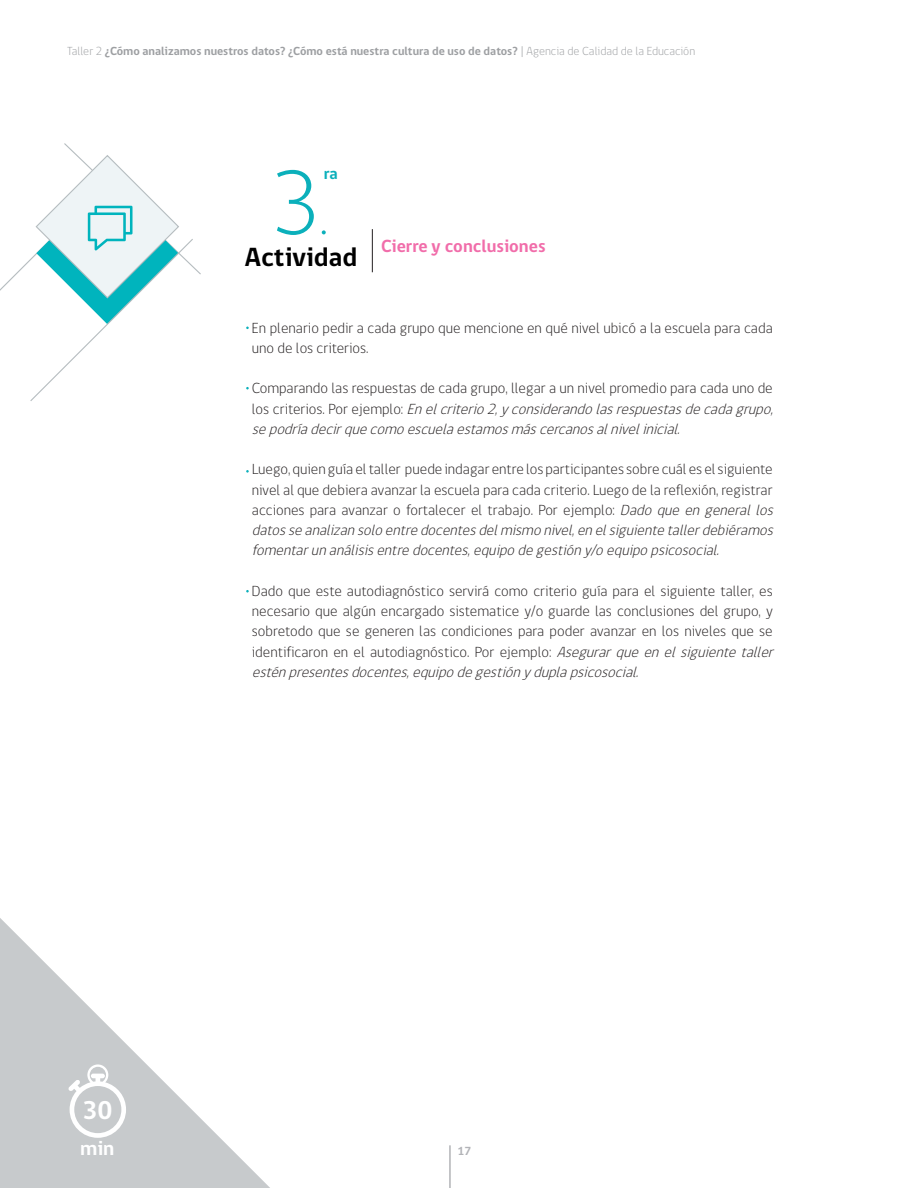
<style>
.page{position:relative;width:918px;height:1188px;background:#fff}
.page>*{position:absolute;margin:0;border:0;box-sizing:border-box;transform-origin:0 0}
.t1{font:300 93px "gob CL";color:#0bb0bb}
.t2{font:700 27px "gob CL";color:#000}
.t3{font:700 26.25px "gob CL";color:#fff}
.t4{font:700 20.4px "gob CL";color:#fff}
.t5{font:700 18px "gob CL";color:#f16daa}
.t6{font:700 16.5px "gob CL";color:#0bb0bb}
.t7{font:300 15px/20.2px "gob CL";color:#231f20}
.t8{font:italic 300 15px/20.2px "gob CL";color:#231f20}
.t9{font:700 12px "gob CL";color:#9d9fa2}
.t10{font:700 12px "gob CL";color:#b2b3b7}
.s1{font-weight:300}
.s2{font-style:normal}
.s3{font-style:italic}
</style>
<div class="page">
<hr style="left:449px;top:1145px;width:2px;height:43px;background:#b2b3b7">
<svg style="left:0;top:143px;width:201px;height:258px"></svg>
<svg style="left:322px;top:230px;width:4px;height:4px"></svg>
<hr style="left:372px;top:229px;width:1px;height:43px;background:#231f20">
<svg style="left:0;top:918px;width:270px;height:270px"></svg>
<svg style="left:68px;top:1064px;width:58px;height:74px"></svg>
<p class="t9" style="left:67px;top:43px;width:630px"><span class="s1">Taller 2</span> ¿Cómo analizamos nuestros datos? ¿Cómo está nuestra cultura de uso de datos? <span class="s1">| Agencia de Calidad de la Educación</span></p>
<h1 class="t1" style="left:271px;top:139px;width:50px">3</h1>
<p class="t6" style="left:324px;top:162px;width:16px">ra</p>
<h2 class="t2" style="left:245px;top:238px;width:114px">Actividad</h2>
<p class="t5" style="left:381px;top:233px;width:166px">Cierre y conclusiones</p>
<p class="t7" style="left:252px;top:318px;width:522px">En plenario pedir a cada grupo que mencione en qué nivel ubicó a la escuela para cada uno de los criterios.</p>
<p class="t8" style="left:252px;top:379px;width:528px"><span class="s2">Comparando las respuestas de cada grupo, llegar a un nivel promedio para cada uno de l o s c r i t e r i o s . P o r e j e m p l o :</span> Enelcriterio2,yconsiderandolasrespuestasdecadagrupo, sepodríadecirquecomoescuelaestamosmáscercanosalnivelinicial.</p>
<p class="t7" style="left:252px;top:460px;width:527px">Luego, quien guía el taller puede indagar entre los participantes sobre cuál es el siguiente nivel al que debiera avanzar la escuela para cada criterio. Luego de la reflexión, registrar acciones para avanzar o fortalecer el trabajo. Por ejemplo: <span class="s3">Dadoqueengenerallos datosseanalizansoloentredocentesdelmismonivel,enelsiguientetallerdebiéramos fomentarunanálisisentredocentes,equipodegestióny/oequipopsicosocial.</span></p>
<p class="t7" style="left:252px;top:581px;width:528px">Dado que este autodiagnóstico servirá como criterio guía para el siguiente taller, es necesario que algún encargado sistematice y/o guarde las conclusiones del grupo, y sobretodo que se generen las condiciones para poder avanzar en los niveles que se identificaron en el autodiagnóstico. Por ejemplo: <span class="s3">Asegurarqueenelsiguientetaller esténpresentesdocentes,equipodegestiónyduplapsicosocial.</span></p>
<h3 class="t3" style="left:82px;top:1093px;width:32px">30</h3>
<h3 class="t4" style="left:80px;top:1135px;width:36px">min</h3>
<p class="t10" style="left:458px;top:1142px;width:15px">17</p>
</div>
